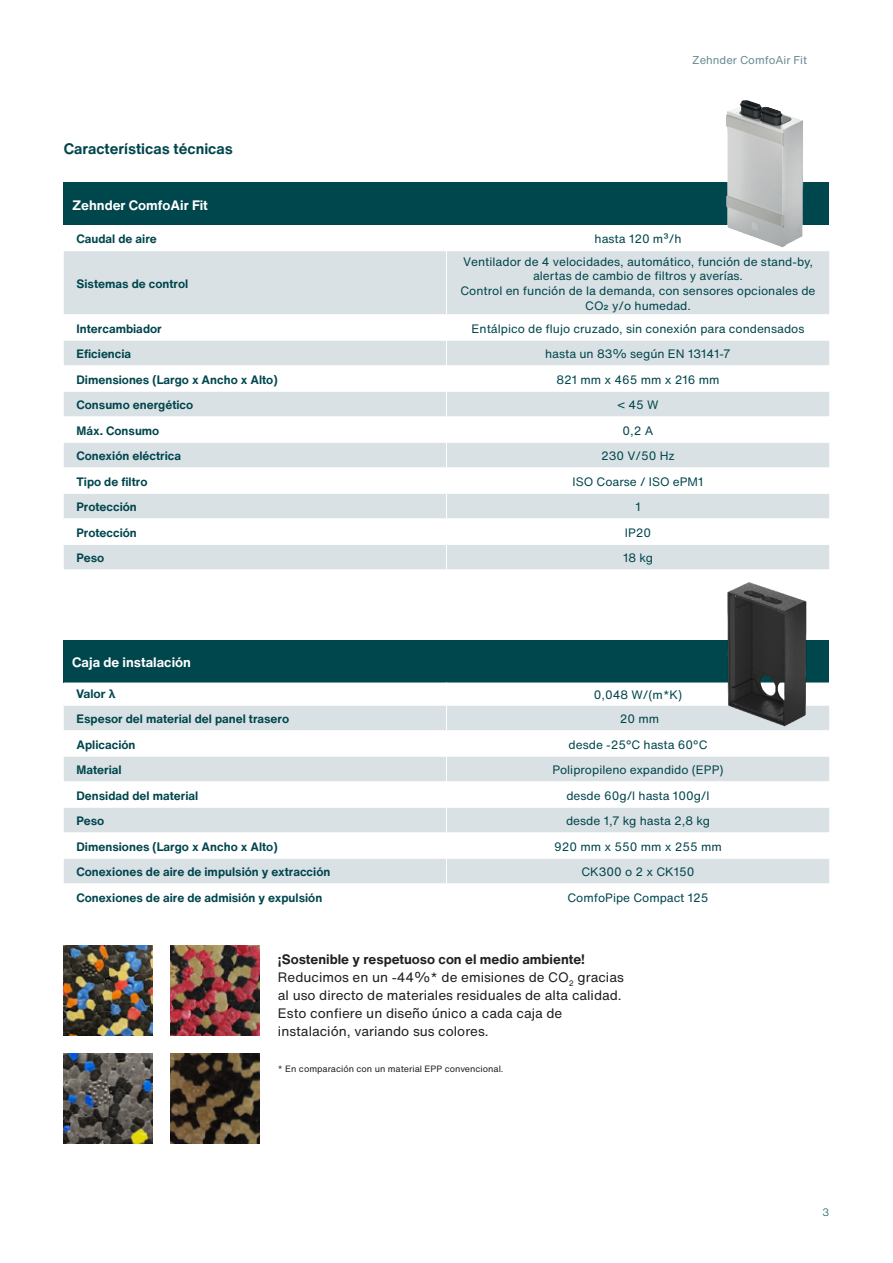
<style>
.page{position:relative;width:893px;height:1263px;background:#fff}
.page>*{position:absolute;margin:0;border:0;box-sizing:border-box;transform-origin:0 0}
.Subline{font:700 15px "Helvetica Now Text";color:#00464d}
.Bullets___Copy_Text{font:13.5px/18px "Helvetica Now Text";color:#231f20}
.Bullets___Copy_Text-2{font:700 13.5px "Helvetica Now Text";color:#231f20}
.Headline_-_Table_header_row{font:700 13.5px "Helvetica Now Text";color:#fff}
.Copy_Text_Tables_-_centered{font:12px/14.7px "Helvetica Now Text";color:#00464d;text-align:center}
.Copy_Text_Tables_-_centered-2{font:700 12px "Helvetica Now Text";color:#00464d}
.Copy_Text_Tables_-_centered-3{font:700 12px "Helvetica Neue LTW1 G";color:#00464d}
.t1{font:11.25px "Helvetica Now Text";color:#6a8b93}
.t2{font:300 10.5px "Helvetica Now Text";color:#00464d}
.Bullets___Copy_Text-3{font:9px "Helvetica Now Text";color:#231f20}
</style>
<div class="page">
<div style="left:64px;top:183px;width:765px;height:42px;background:#00464d"></div>
<svg style="left:64px;top:251px;width:765px;height:318px;fill:#dae1e4"></svg>
<hr style="left:64px;top:314px;width:382px;height:1px;background:#fff">
<hr style="left:446px;top:251px;width:1px;height:63px;background:#fff">
<hr style="left:446px;top:314px;width:383px;height:1px;background:#fff">
<hr style="left:446px;top:340px;width:383px;height:1px;background:#fff">
<hr style="left:446px;top:365px;width:383px;height:1px;background:#fff">
<hr style="left:446px;top:391px;width:383px;height:1px;background:#fff">
<hr style="left:446px;top:416px;width:383px;height:1px;background:#fff">
<hr style="left:446px;top:442px;width:383px;height:1px;background:#fff">
<hr style="left:446px;top:467px;width:383px;height:1px;background:#fff">
<hr style="left:446px;top:493px;width:383px;height:1px;background:#fff">
<hr style="left:446px;top:518px;width:383px;height:1px;background:#fff">
<hr style="left:446px;top:544px;width:383px;height:1px;background:#fff">
<svg style="left:446px;top:315px;width:1px;height:254px"></svg>
<hr style="left:64px;top:340px;width:382px;height:1px;background:#fff">
<hr style="left:64px;top:365px;width:382px;height:1px;background:#fff">
<hr style="left:64px;top:391px;width:382px;height:1px;background:#fff">
<hr style="left:64px;top:416px;width:382px;height:1px;background:#fff">
<hr style="left:64px;top:442px;width:382px;height:1px;background:#fff">
<hr style="left:64px;top:467px;width:382px;height:1px;background:#fff">
<hr style="left:64px;top:493px;width:382px;height:1px;background:#fff">
<hr style="left:64px;top:518px;width:382px;height:1px;background:#fff">
<hr style="left:64px;top:544px;width:382px;height:1px;background:#fff">
<div style="left:64px;top:640px;width:765px;height:42px;background:#00464d"></div>
<svg style="left:64px;top:706px;width:765px;height:177px;fill:#dae1e4"></svg>
<hr style="left:64px;top:730px;width:382px;height:1px;background:#fff">
<hr style="left:446px;top:730px;width:383px;height:1px;background:#fff">
<hr style="left:446px;top:756px;width:383px;height:1px;background:#fff">
<hr style="left:446px;top:781px;width:383px;height:1px;background:#fff">
<hr style="left:446px;top:807px;width:383px;height:1px;background:#fff">
<hr style="left:446px;top:832px;width:383px;height:1px;background:#fff">
<hr style="left:446px;top:858px;width:383px;height:1px;background:#fff">
<svg style="left:446px;top:682px;width:1px;height:201px"></svg>
<hr style="left:64px;top:756px;width:382px;height:1px;background:#fff">
<hr style="left:64px;top:781px;width:382px;height:1px;background:#fff">
<hr style="left:64px;top:807px;width:382px;height:1px;background:#fff">
<hr style="left:64px;top:832px;width:382px;height:1px;background:#fff">
<hr style="left:64px;top:858px;width:382px;height:1px;background:#fff">
<img style="left:64px;top:1054px;width:89px;height:90px">
<img style="left:64px;top:946px;width:89px;height:90px">
<img style="left:171px;top:1054px;width:89px;height:90px">
<img style="left:171px;top:946px;width:89px;height:90px">
<img style="left:720px;top:100px;width:90px;height:153px">
<img style="left:662px;top:553px;width:167px;height:210px">
<p class="Subline" style="left:64px;top:137px;width:171px">Características técnicas</p>
<p class="t1" style="left:692px;top:51px;width:116px">Zehnder ComfoAir Fit</p>
<p class="Headline_-_Table_header_row" style="left:72px;top:195px;width:137px">Zehnder ComfoAir Fit</p>
<p class="Copy_Text_Tables_-_centered-2" style="left:77px;top:230px;width:82px">Caudal de aire</p>
<p class="Copy_Text_Tables_-_centered" style="left:595px;top:231px;width:88px">hasta 120 m³/h</p>
<p class="Copy_Text_Tables_-_centered-2" style="left:77px;top:275px;width:113px">Sistemas de control</p>
<p class="Copy_Text_Tables_-_centered" style="left:460px;top:254px;width:357px">Ventilador de 4 velocidades, automático, función de stand-by, alertas de cambio de filtros y averías.<br>Control en función de la demanda, con sensores opcionales de CO2 y/o humedad.</p>
<p class="Copy_Text_Tables_-_centered-2" style="left:77px;top:319px;width:87px">Intercambiador</p>
<p class="Copy_Text_Tables_-_centered" style="left:472px;top:321px;width:334px">Entálpico de flujo cruzado, sin conexión para condensados</p>
<p class="Copy_Text_Tables_-_centered-2" style="left:77px;top:345px;width:56px">Eficiencia</p>
<p class="Copy_Text_Tables_-_centered" style="left:545px;top:346px;width:187px">hasta un 83% según EN 13141-7</p>
<p class="Copy_Text_Tables_-_centered-2" style="left:77px;top:370px;width:203px">Dimensiones (Largo x Ancho x Alto)</p>
<p class="Copy_Text_Tables_-_centered" style="left:556px;top:372px;width:165px">821 mm x 465 mm x 216 mm</p>
<p class="Copy_Text_Tables_-_centered-2" style="left:77px;top:396px;width:118px">Consumo energético</p>
<p class="Copy_Text_Tables_-_centered" style="left:617px;top:397px;width:42px">&lt; 45 W</p>
<p class="Copy_Text_Tables_-_centered-2" style="left:77px;top:421px;width:84px">Máx. Consumo</p>
<p class="Copy_Text_Tables_-_centered" style="left:623px;top:423px;width:32px">0,2 A</p>
<p class="Copy_Text_Tables_-_centered-2" style="left:77px;top:447px;width:106px">Conexión eléctrica</p>
<p class="Copy_Text_Tables_-_centered" style="left:601px;top:448px;width:75px">230 V/50 Hz</p>
<p class="Copy_Text_Tables_-_centered-2" style="left:77px;top:472px;width:72px">Tipo de filtro</p>
<p class="Copy_Text_Tables_-_centered" style="left:572px;top:474px;width:132px">ISO Coarse / ISO ePM1</p>
<p class="Copy_Text_Tables_-_centered-2" style="left:77px;top:498px;width:62px">Protección</p>
<p class="Copy_Text_Tables_-_centered" style="left:635px;top:499px;width:7px">1</p>
<p class="Copy_Text_Tables_-_centered-2" style="left:77px;top:523px;width:62px">Protección</p>
<p class="Copy_Text_Tables_-_centered" style="left:625px;top:525px;width:28px">IP20</p>
<p class="Copy_Text_Tables_-_centered-2" style="left:77px;top:549px;width:29px">Peso</p>
<p class="Copy_Text_Tables_-_centered" style="left:623px;top:550px;width:31px">18 kg</p>
<p class="Headline_-_Table_header_row" style="left:72px;top:652px;width:120px">Caja de instalación</p>
<p class="Copy_Text_Tables_-_centered-3" style="left:77px;top:686px;width:41px">Valor λ</p>
<p class="Copy_Text_Tables_-_centered" style="left:594px;top:687px;width:90px">0,048 W/(m*K)</p>
<p class="Copy_Text_Tables_-_centered-2" style="left:77px;top:710px;width:214px">Espesor del material del panel trasero</p>
<p class="Copy_Text_Tables_-_centered" style="left:620px;top:711px;width:41px">20 mm</p>
<p class="Copy_Text_Tables_-_centered-2" style="left:77px;top:735px;width:61px">Aplicación</p>
<p class="Copy_Text_Tables_-_centered" style="left:569px;top:737px;width:140px">desde -25°C hasta 60°C</p>
<p class="Copy_Text_Tables_-_centered-2" style="left:77px;top:761px;width:47px">Material</p>
<p class="Copy_Text_Tables_-_centered" style="left:552px;top:762px;width:173px">Polipropileno expandido (EPP)</p>
<p class="Copy_Text_Tables_-_centered-2" style="left:77px;top:786px;width:123px">Densidad del material</p>
<p class="Copy_Text_Tables_-_centered" style="left:566px;top:788px;width:145px">desde 60g/l hasta 100g/l</p>
<p class="Copy_Text_Tables_-_centered-2" style="left:77px;top:812px;width:29px">Peso</p>
<p class="Copy_Text_Tables_-_centered" style="left:566px;top:813px;width:145px">desde 1,7 kg hasta 2,8 kg</p>
<p class="Copy_Text_Tables_-_centered-2" style="left:77px;top:837px;width:203px">Dimensiones (Largo x Ancho x Alto)</p>
<p class="Copy_Text_Tables_-_centered" style="left:554px;top:839px;width:169px">920 mm x 550 mm x 255 mm</p>
<p class="Copy_Text_Tables_-_centered-2" style="left:77px;top:863px;width:255px">Conexiones de aire de impulsión y extracción</p>
<p class="Copy_Text_Tables_-_centered" style="left:581px;top:864px;width:115px">CK300 o 2 x CK150</p>
<p class="Copy_Text_Tables_-_centered-2" style="left:77px;top:888px;width:247px">Conexiones de aire de admisión y expulsión</p>
<p class="Copy_Text_Tables_-_centered" style="left:567px;top:890px;width:143px">ComfoPipe Compact 125</p>
<p class="Bullets___Copy_Text-2" style="left:278px;top:949px;width:309px">¡Sostenible y respetuoso con el medio ambiente!</p>
<p class="Bullets___Copy_Text" style="left:278px;top:968px;width:347px">Reducimos en un -44%* de emisiones de CO<sub>2</sub> gracias al uso directo de materiales residuales de alta calidad.<br>Esto confiere un diseño único a cada caja de instalación, variando sus colores.</p>
<p class="Bullets___Copy_Text-3" style="left:278px;top:1062px;width:227px">* En comparación con un material EPP convencional.</p>
<p class="t2" style="left:822px;top:1204px;width:8px">3</p>
</div>
